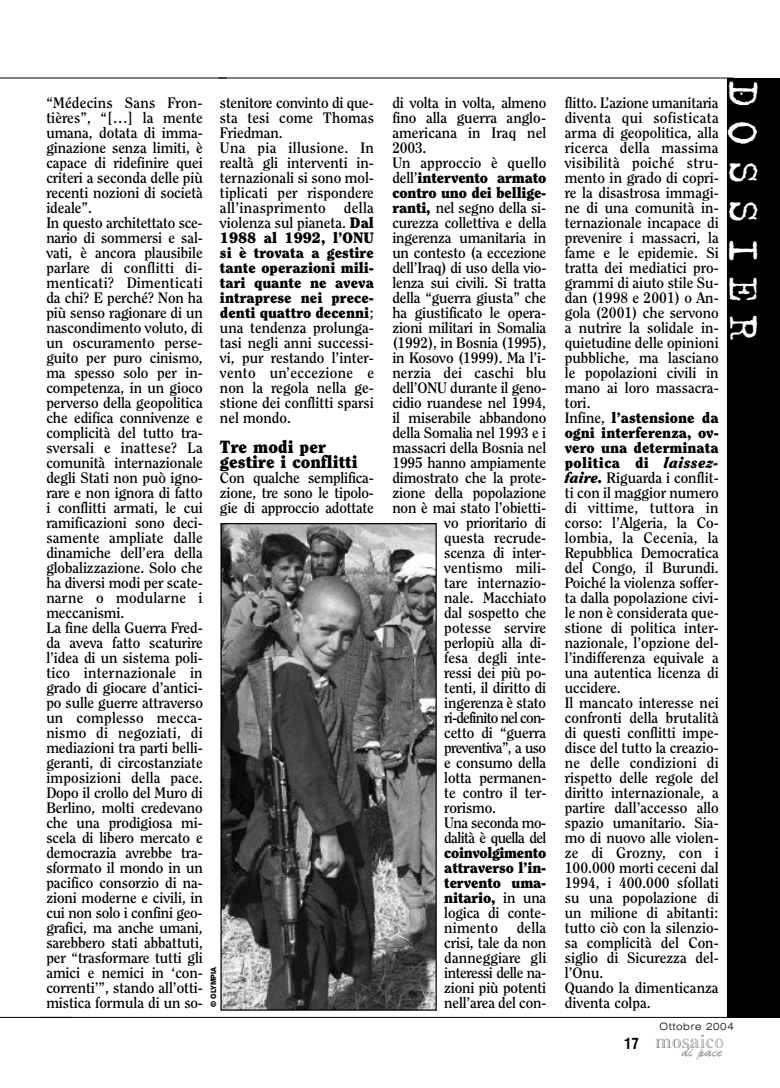
<style>
.page{position:relative;width:780px;height:1088px;background:#fff}
.page>*{position:absolute;margin:0;border:0;box-sizing:border-box;transform-origin:0 0}
.t1{font:47.5px "Trixie Plain";letter-spacing:.275em;color:#fff}
.t2{font:900 17.5px/15px "Clearface IT Cby BT";color:#000}
.t3{font:700 15px/15px "Clearface IT Cby BT";letter-spacing:-.005em;color:#000}
.t4{font:900 15px/15px "Clearface IT Cby BT";letter-spacing:-.01em;color:#000;text-align:justify}
.t5{font:700 15px "Clearface IT Cby BT";letter-spacing:-.04em;color:#000}
.t6{font:700 15px "Clearface IT Cby BT";letter-spacing:-.05em;color:#000}
.t7{font:700 15px "Clearface IT Cby BT";letter-spacing:-.025em;color:#000}
.t8{font:700 condensed 15px "Swiss 721 BT";color:#000}
.t9{font:300 expanded 10px "Swiss 721 BT";letter-spacing:.065em;color:#000}
.t10{font:800 7.5px "Helvetica Neue";color:#000}
.s1{font-weight:900}
.s2{font-weight:700}
.s3{font-weight:900;font-style:italic}
</style>
<div class="page">
<hr style="left:0;top:78px;width:227px;height:1px;background:#000">
<hr style="left:0;top:1017px;width:72px;height:1px;background:#000">
<img style="left:655px;top:1034px;width:68px;height:26px">
<div style="left:727px;top:78px;width:53px;height:939px;background:#000"></div>
<hr style="left:218px;top:78px;width:515px;height:1px;background:#000">
<hr style="left:39px;top:1017px;width:694px;height:1px;background:#000">
<img style="left:222px;top:525px;width:213px;height:484px">
<div style="left:220px;top:523px;width:217px;height:488px;border:1px solid #000"></div>
<p class="t3" style="left:46px;top:96px;width:158px">“Médecins Sans Fron&shy;tières”, “[…] la mente umana, dotata di imma&shy;ginazione senza limiti, è capace di ridefinire quei criteri a seconda delle più recenti nozioni di società ideale”.<br>In questo architettato sce&shy;nario di sommersi e sal&shy;vati, è ancora plausibile parlare di conflitti di&shy;menticati? Dimenticati da chi? E perché? Non ha più senso ragionare di un nascondimento voluto, di un oscuramento perse&shy;guito per puro cinismo, ma spesso solo per in&shy;competenza, in un gioco perverso della geopolitica che edifica connivenze e complicità del tutto tra&shy;sversali e inattese? La comunità internazionale degli Stati non può igno&shy;rare e non ignora di fatto i conflitti armati, le cui ramificazioni sono deci&shy;samente ampliate dalle dinamiche dell’era della globalizzazione. Solo che ha diversi modi per scate&shy;narne o modularne i meccanismi.<br>La fine della Guerra Fred&shy;da aveva fatto scaturire l’idea di un sistema poli&shy;tico internazionale in grado di giocare d’antici&shy;po sulle guerre attraverso un complesso mecca&shy;nismo di negoziati, di mediazioni tra parti belli&shy;geranti, di circostanziate imposizioni della pace.<br>Dopo il crollo del Muro di<br>Berlino, molti credevano che una prodigiosa mi&shy;scela di libero mercato e democrazia avrebbe tra&shy;sformato il mondo in un pacifico consorzio di na&shy;zioni moderne e civili, in cui non solo i confini geo&shy;grafici, ma anche umani, sarebbero stati abbattuti, per “trasformare tutti gli amici e nemici in ‘con&shy;correnti’”, stando all’otti&shy;mistica formula di un so-</p>
<p class="t3" style="left:220px;top:96px;width:155px">stenitore convinto di que&shy;sta tesi come Thomas<br>Friedman.<br>Una pia illusione. In realtà gli interventi in&shy;ternazionali si sono mol&shy;tiplicati per rispondere all’inasprimento della violenza sul pianeta. <span class="s1">Dal<br>1988 al 1992, l’ONU si è trovata a gestire tante operazioni mili&shy;tari quante ne aveva intraprese nei prece&shy;denti quattro decenni</span>; una tendenza prolunga&shy;tasi negli anni successi&shy;vi, pur restando l’inter&shy;vento un’eccezione e non la regola nella ge&shy;stione dei conflitti sparsi nel mondo.</p>
<p class="t2" style="left:220px;top:440px;width:139px">Tre modi per gestire i conflitti</p>
<p class="t3" style="left:220px;top:471px;width:155px;text-align:justify">Con qualche semplifica&shy;zione, tre sono le tipolo&shy;gie di approccio adottate</p>
<p class="t10" style="left:211px;top:1007px;width:42px;rotate:-90deg">© OLYMPIA</p>
<p class="t3" style="left:392px;top:96px;width:155px">di volta in volta, almeno</p>
<p class="t3" style="left:392px;top:111px;width:155px">fino alla guerra anglo-</p>
<p class="t3" style="left:392px;top:126px;width:155px">americana in Iraq nel</p>
<p class="t3" style="left:392px;top:141px;width:36px">2003.</p>
<p class="t3" style="left:392px;top:156px;width:155px">Un approccio è quello</p>
<p class="t4" style="left:392px;top:171px;width:155px"><span class="s2">dell’</span>intervento armato</p>
<p class="t4" style="left:392px;top:186px;width:155px">contro uno dei bellige-</p>
<p class="t3" style="left:392px;top:201px;width:155px"><span class="s1">ranti,</span> nel segno della si-</p>
<p class="t3" style="left:392px;top:216px;width:156px">curezza collettiva e della</p>
<p class="t3" style="left:392px;top:231px;width:155px">ingerenza umanitaria in</p>
<p class="t3" style="left:392px;top:246px;width:155px">un contesto (a eccezione</p>
<p class="t3" style="left:392px;top:261px;width:156px">dell’Iraq) di uso della vio-</p>
<p class="t3" style="left:392px;top:276px;width:155px">lenza sui civili. Si tratta</p>
<p class="t3" style="left:392px;top:291px;width:155px">della “guerra giusta” che</p>
<p class="t3" style="left:392px;top:306px;width:155px">ha giustificato le opera-</p>
<p class="t3" style="left:392px;top:321px;width:155px">zioni militari in Somalia</p>
<p class="t3" style="left:392px;top:336px;width:155px">(1992), in Bosnia (1995),</p>
<p class="t3" style="left:392px;top:351px;width:155px">in Kosovo (1999). Ma l’i-</p>
<p class="t3" style="left:392px;top:366px;width:155px">nerzia dei caschi blu</p>
<p class="t3" style="left:392px;top:381px;width:156px">dell’ONU durante il geno-</p>
<p class="t3" style="left:392px;top:396px;width:155px">cidio ruandese nel 1994,</p>
<p class="t3" style="left:392px;top:411px;width:155px">il miserabile abbandono</p>
<p class="t3" style="left:392px;top:426px;width:155px">della Somalia nel 1993 e i</p>
<p class="t3" style="left:392px;top:441px;width:155px">massacri della Bosnia nel</p>
<p class="t3" style="left:392px;top:456px;width:155px">1995 hanno ampiamente</p>
<p class="t3" style="left:392px;top:471px;width:156px">dimostrato che la prote-</p>
<p class="t3" style="left:392px;top:486px;width:155px">zione della popolazione</p>
<p class="t3" style="left:392px;top:501px;width:155px">non è mai stato l’obietti-</p>
<p class="t3" style="left:444px;top:516px;width:103px">vo prioritario di</p>
<p class="t3" style="left:444px;top:531px;width:103px">questa recrude-</p>
<p class="t3" style="left:444px;top:546px;width:103px">scenza di inter-</p>
<p class="t3" style="left:444px;top:561px;width:103px">ventismo mili-</p>
<p class="t3" style="left:444px;top:576px;width:103px">tare internazio-</p>
<p class="t3" style="left:444px;top:591px;width:103px">nale. Macchiato</p>
<p class="t3" style="left:444px;top:606px;width:103px">dal sospetto che</p>
<p class="t3" style="left:444px;top:621px;width:103px">potesse servire</p>
<p class="t3" style="left:444px;top:636px;width:103px">perlopiù alla di-</p>
<p class="t3" style="left:444px;top:651px;width:103px">fesa degli inte-</p>
<p class="t3" style="left:444px;top:666px;width:103px">ressi dei più po-</p>
<p class="t3" style="left:444px;top:681px;width:103px">tenti, il diritto di</p>
<p class="t3" style="left:444px;top:696px;width:103px">ingerenza è stato</p>
<p class="t6" style="left:444px;top:712px;width:103px">ri-definito nel con-</p>
<p class="t3" style="left:444px;top:726px;width:103px">cetto di “guerra</p>
<p class="t5" style="left:444px;top:742px;width:103px">preventiva”, a uso</p>
<p class="t3" style="left:444px;top:756px;width:103px">e consumo della</p>
<p class="t3" style="left:444px;top:771px;width:104px">lotta permanen-</p>
<p class="t3" style="left:444px;top:786px;width:104px">te contro il ter-</p>
<p class="t3" style="left:444px;top:801px;width:53px">rorismo.</p>
<p class="t7" style="left:444px;top:817px;width:103px">Una seconda mo-</p>
<p class="t5" style="left:444px;top:832px;width:103px">dalità è quella del</p>
<p class="t4" style="left:444px;top:846px;width:104px">coinvolgimento attraverso l’in&shy;tervento uma&shy;nitario, <span class="s2">in una logica di conte&shy;nimento</span></p>
<p class="t3" style="left:444px;top:921px;width:104px;text-align:justify;text-indent:73px">della crisi, tale da non danneggiare gli interessi delle na&shy;zioni più potenti nell’area del con-</p>
<p class="t3" style="left:564px;top:96px;width:155px">flitto. L’azione umanitaria diventa qui sofisticata arma di geopolitica, alla ricerca della massima visibilità poiché stru&shy;mento in grado di copri&shy;re la disastrosa immagi&shy;ne di una comunità in&shy;ternazionale incapace di prevenire i massacri, la fame e le epidemie. Si tratta dei mediatici pro&shy;grammi di aiuto stile Su&shy;dan (1998 e 2001) o An&shy;gola (2001) che servono a nutrire la solidale in&shy;quietudine delle opinioni pubbliche, ma lasciano le popolazioni civili in mano ai loro massacra&shy;tori.<br>Infine, <span class="s1">l’astensione da ogni interferenza, ov&shy;vero una determinata politica di</span> <span class="s3">laissez&shy;faire.</span> Riguarda i conflit&shy;ti con il maggior numero di vittime, tuttora in corso: l’Algeria, la Co&shy;lombia, la Cecenia, la<br>Repubblica Democratica del Congo, il Burundi.<br>Poiché la violenza soffer&shy;ta dalla popolazione civi&shy;le non è considerata que&shy;stione di politica inter&shy;nazionale, l’opzione del&shy;l’indifferenza equivale a una autentica licenza di uccidere.<br>Il mancato interesse nei confronti della brutalità di questi conflitti impe&shy;disce del tutto la creazio&shy;ne delle condizioni di rispetto delle regole del diritto internazionale, a partire dall’accesso allo spazio umanitario. Sia&shy;mo di nuovo alle violen&shy;ze di Grozny, con i<br>100.000 morti ceceni dal<br>1994, i 400.000 sfollati su una popolazione di un milione di abitanti: tutto ciò con la silenzio&shy;sa complicità del Con&shy;siglio di Sicurezza del&shy;l’Onu.<br>Quando la dimenticanza</p>
<p class="t3" style="left:564px;top:996px;width:87px">diventa colpa.</p>
<h1 class="t1" style="left:774px;top:80px;width:263px;rotate:90deg">DOSSIER</h1>
<p class="t8" style="left:624px;top:1038px;width:16px">17</p>
<p class="t9" style="left:659px;top:1023px;width:76px">Ottobre 2004</p>
</div>
